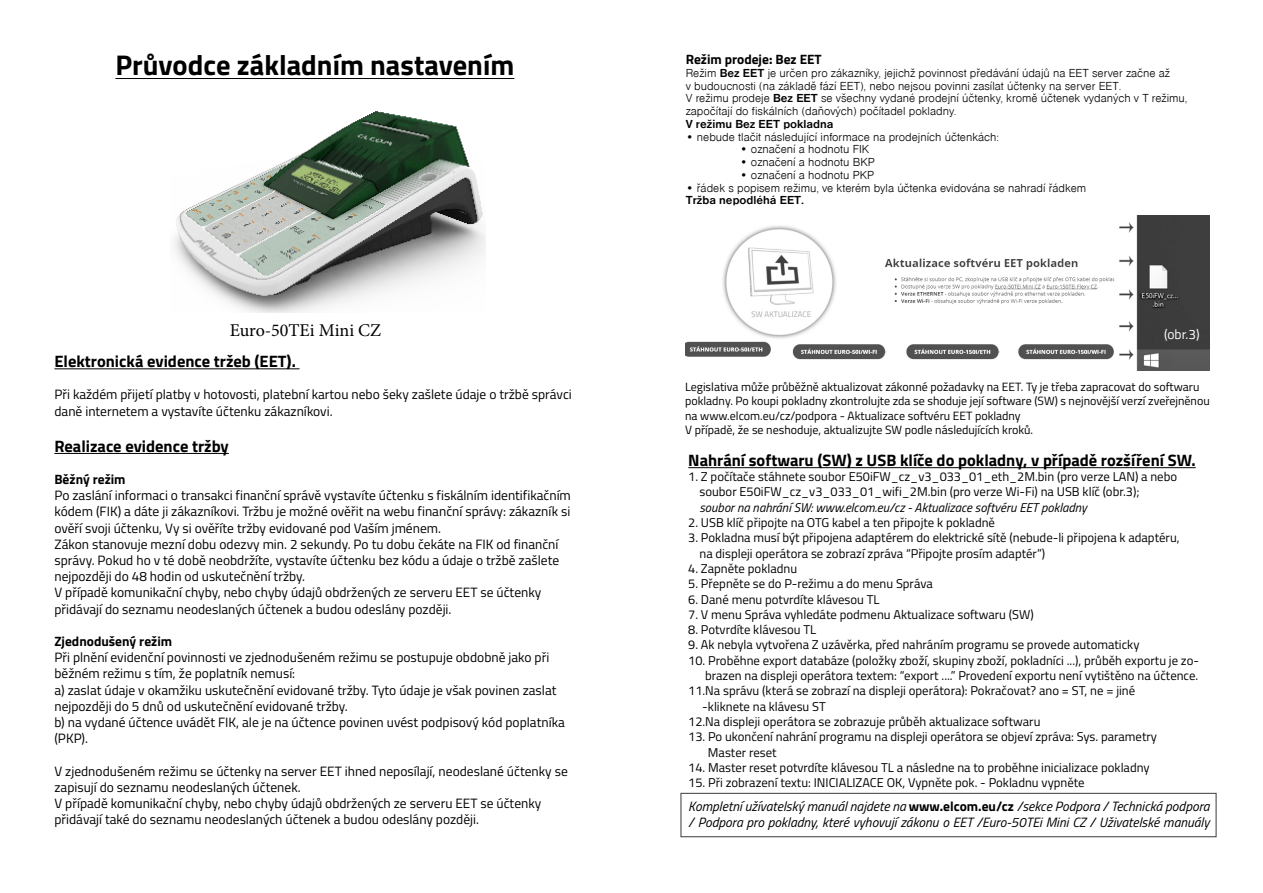
<style>
.page{position:relative;width:1263px;height:893px;background:#fff}
.page>*{position:absolute;margin:0;border:0;box-sizing:border-box;transform-origin:0 0}
.t1{font:700 28.5px "Titillium";color:#000}
.t2{font:18px "Minion Pro";color:#000}
.t3{font:700 16.5px "Titillium";color:#000}
.t4{font:13.5px/16.2px "Titillium";color:#000}
.t5{font:italic 13.5px/16.2px "Titillium";color:#000}
.t6{font:700 13.5px "Titillium";color:#000}
.t7{font:13.5px "Titillium";color:#fff}
.t8{font:12.75px/15.3px "Titillium";color:#000}
.t9{font:italic 12.75px "Titillium";color:#000}
.t10{font:300 12px/12.8px "Nimbus Sans DEE";color:#000}
.t11{font:12px/14.4px "Titillium";color:#000}
.t12{font:700 12px "Nimbus Sans DEE";color:#000}
.s1{font-weight:700}
.s2{font-weight:700;font-style:normal}
</style>
<div class="page">
<hr style="left:688px;top:467px;width:508px;height:1px;background:#000">
<img style="left:685px;top:216px;width:524px;height:154px">
<hr style="left:54px;top:369px;width:246px;height:1px;background:#000">
<hr style="left:54px;top:453px;width:175px;height:1px;background:#000">
<hr style="left:115px;top:78px;width:399px;height:1px;background:#000">
<img style="left:174px;top:111px;width:312px;height:202px">
<h1 class="t1" style="left:115px;top:44px;width:400px">Průvodce základním nastavením</h1>
<h2 class="t2" style="left:230px;top:318px;width:153px">Euro-50TEi Mini CZ</h2>
<p class="t3" style="left:54px;top:349px;width:243px">Elektronická evidence tržeb (EET).</p>
<p class="t4" style="left:54px;top:386px;width:519px">Při každém přijetí platby v hotovosti, platební kartou nebo šeky zašlete údaje o tržbě správci daně internetem a vystavíte účtenku zákazníkovi.</p>
<p class="t3" style="left:54px;top:433px;width:176px">Realizace evidence tržby</p>
<p class="t6" style="left:54px;top:469px;width:73px">Běžný režim</p>
<p class="t4" style="left:54px;top:487px;width:518px">Po zaslání informaci o transakci finanční správě vystavíte účtenku s fiskálním identifikačním kódem (FIK) a dáte ji zákazníkovi. Tržbu je možné ověřit na webu finanční správy: zákazník si ověří svoji účtenku, Vy si ověříte tržby evidované pod Vaším jménem.<br>Zákon stanovuje mezní dobu odezvy min. 2 sekundy. Po tu dobu čekáte na FIK od finanční správy. Pokud ho v té době neobdržíte, vystavíte účtenku bez kódu a údaje o tržbě zašlete nejpozději do 48 hodin od uskutečnění tržby.<br>V případě komunikační chyby, nebo chyby údajů obdržených ze serveru EET se účtenky přidávají do seznamu neodeslaných účtenek a budou odeslány později.</p>
<p class="t6" style="left:54px;top:631px;width:119px">Zjednodušený režim</p>
<p class="t4" style="left:54px;top:649px;width:512px">Při plnění evidenční povinnosti ve zjednodušeném režimu se postupuje obdobně jako při běžném režimu s tím, že poplatník nemusí:<br>a) zaslat údaje v okamžiku uskutečnění evidované tržby. Tyto údaje je však povinen zaslat nejpozději do 5 dnů od uskutečnění evidované tržby.<br>b) na vydané účtence uvádět FIK, ale je na účtence povinen uvést podpisový kód poplatníka (PKP).</p>
<p class="t4" style="left:54px;top:762px;width:515px">V zjednodušeném režimu se účtenky na server EET ihned neposílají, neodeslané účtenky se zapisují do seznamu neodeslaných účtenek.<br>V případě komunikační chyby, nebo chyby údajů obdržených ze serveru EET se účtenky přidávají také do seznamu neodeslaných účtenek a budou odeslány později.</p>
<p class="t6" style="left:686px;top:49px;width:137px">Režim prodeje: Bez EET</p>
<p class="t10" style="left:686px;top:67px;width:503px">Režim <span class="s1">Bez EET</span> je určen pro zákazníky, jejichž povinnost předávání údajů na EET server začne až<br>v budoucnosti (na základě fází EET), nebo nejsou povinni zasílat účtenky na server EET.<br>V režimu prodeje <span class="s1">Bez EET</span> se všechny vydané prodejní účtenky, kromě účtenek vydaných v T režimu, započítají do fiskálních (daňových) počítadel pokladny.</p>
<p class="t12" style="left:686px;top:117px;width:149px">V režimu Bez EET pokladna</p>
<p class="t10" style="left:686px;top:130px;width:315px">• nebude tlačit následující informace na prodejních účtenkách:</p>
<p class="t10" style="left:740px;top:143px;width:131px">• označení a hodnotu FIK</p>
<p class="t10" style="left:740px;top:156px;width:136px">• označení a hodnotu BKP</p>
<p class="t10" style="left:740px;top:169px;width:136px">• označení a hodnotu PKP</p>
<p class="t10" style="left:686px;top:181px;width:402px">• řádek s popisem režimu, ve kterém byla účtenka evidována se nahradí řádkem</p>
<p class="t12" style="left:686px;top:194px;width:120px">Tržba nepodléhá EET.</p>
<p class="t7" style="left:1164px;top:324px;width:37px">(obr.3)</p>
<p class="t11" style="left:685px;top:379px;width:526px">Legislativa může průběžně aktualizovat zákonné požadavky na EET. Ty je třeba zapracovat do softwaru pokladny. Po koupi pokladny zkontrolujte zda se shoduje její software (SW) s nejnovější verzí zveřejněnou na www.elcom.eu/cz/podpora - Aktualizace softvéru EET pokladny<br>V případě, že se neshoduje, aktualizujte SW podle následujících kroků.</p>
<p class="t3" style="left:688px;top:447px;width:509px">Nahrání softwaru (SW) z USB klíče do pokladny, v případě rozšíření SW.</p>
<p class="t8" style="left:699px;top:468px;width:479px;text-indent:-11px">1. Z počítače stáhnete soubor E50iFW_cz_v3_033_01_eth_2M.bin (pro verze LAN) a nebo soubor E50iFW_cz_v3_033_01_wifi_2M.bin (pro verze Wi-Fi) na USB klíč (obr.3);</p>
<p class="t9" style="left:699px;top:498px;width:389px">soubor na nahrání SW: www.elcom.eu/cz - Aktualizace softvéru EET pokladny</p>
<p class="t8" style="left:688px;top:514px;width:308px">2. USB klíč připojte na OTG kabel a ten připojte k pokladně</p>
<p class="t8" style="left:699px;top:530px;width:482px;text-indent:-11px">3. Pokladna musí být připojena adaptérem do elektrické sítě (nebude-li připojena k adaptéru, na displeji operátora se zobrazí zpráva “Připojte prosím adaptér”)</p>
<p class="t8" style="left:688px;top:560px;width:110px">4. Zapněte pokladnu</p>
<p class="t8" style="left:688px;top:575px;width:246px">5. Přepněte se do P-režimu a do menu Správa</p>
<p class="t8" style="left:688px;top:591px;width:193px">6. Dané menu potvrdíte klávesou TL</p>
<p class="t8" style="left:688px;top:606px;width:347px">7. V menu Správa vyhledáte podmenu Aktualizace softwaru (SW)</p>
<p class="t8" style="left:688px;top:621px;width:129px">8. Potvrdíte klávesou TL</p>
<p class="t8" style="left:688px;top:637px;width:453px">9. Ak nebyla vytvořena Z uzávěrka, před nahráním programu se provede automaticky</p>
<p class="t8" style="left:688px;top:652px;width:512px">10. Proběhne export databáze (položky zboží, skupiny zboží, pokladníci ...), průběh exportu je zo-</p>
<p class="t8" style="left:705px;top:667px;width:495px">brazen na displeji operátora textem: “export ....” Provedení exportu není vytištěno na účtence.</p>
<p class="t8" style="left:688px;top:683px;width:448px">11.Na správu (která se zobrazí na displeji operátora): Pokračovat? ano = ST, ne = jiné</p>
<p class="t8" style="left:702px;top:698px;width:125px">-kliknete na klávesu ST</p>
<p class="t8" style="left:688px;top:713px;width:354px">12.Na displeji operátora se zobrazuje průběh aktualizace softwaru</p>
<p class="t8" style="left:708px;top:728px;width:451px;text-indent:-20px">13. Po ukončení nahrání programu na displeji operátora se objeví zpráva: Sys. parametry<br>Master reset</p>
<p class="t8" style="left:688px;top:759px;width:463px">14. Master reset potvrdíte klávesou TL a následne na to proběhne inicializace pokladny</p>
<p class="t8" style="left:688px;top:774px;width:398px">15. Při zobrazení textu: INICIALIZACE OK, Vypněte pok. - Pokladnu vypněte</p>
<p class="t5" style="left:688px;top:797px;width:523px">Kompletní užívatelský manuál najdete na <span class="s2">www.elcom.eu/cz</span> /sekce Podpora / Technická podpora / Podpora pro pokladny, které vyhovují zákonu o EET /Euro-50TEi Mini CZ / Uživatelské manuály</p>
</div>
